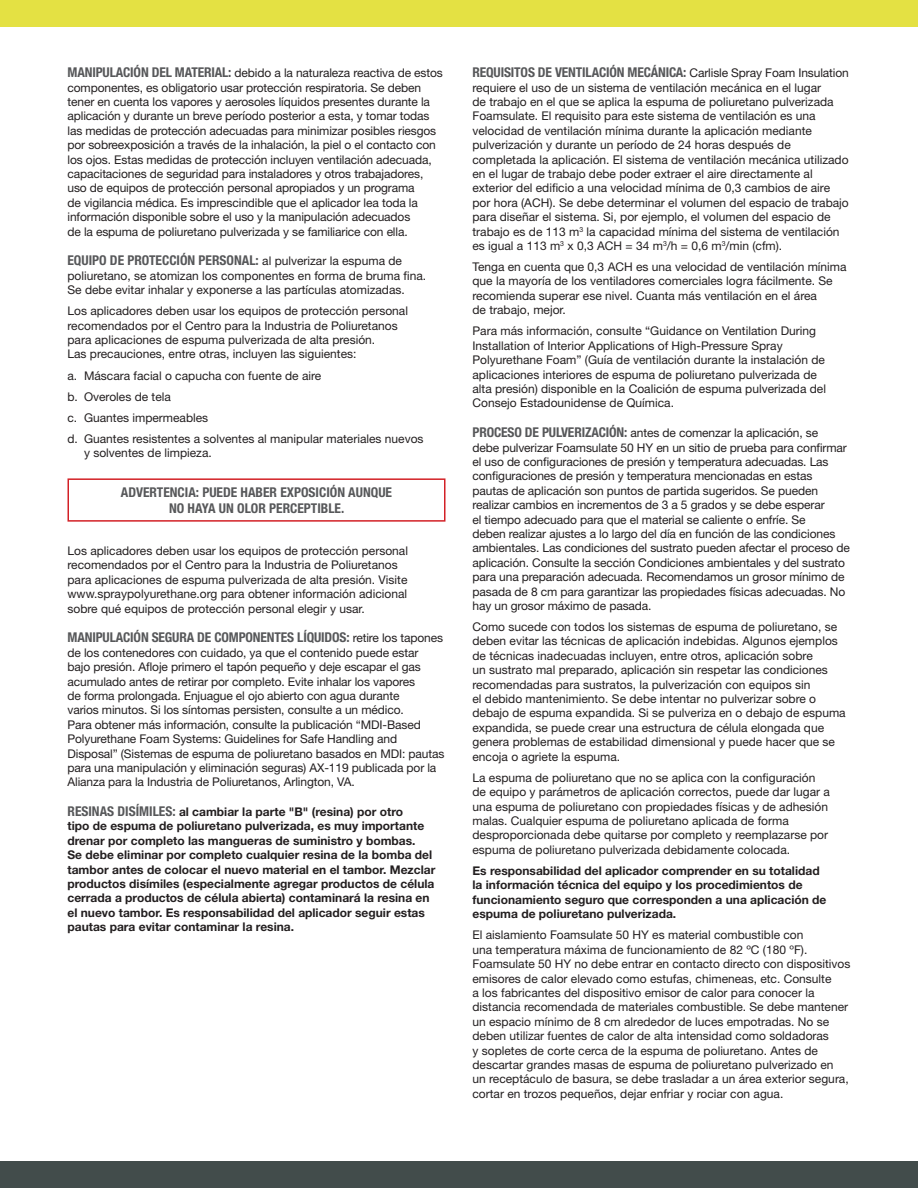
<style>
.page{position:relative;width:918px;height:1188px;background:#fff}
.page>*{position:absolute;margin:0;border:0;box-sizing:border-box;transform-origin:0 0}
.t1{font:700 condensed 13.5px/16.5px "Helvetica Neue LT Std";color:#57585a;text-align:center}
.t2{font:12px/14.4px "Helvetica Neue LT Std";color:#231f20}
.t3{font:700 12px/14.4px "Helvetica Neue LT Std";color:#231f20}
.s1{font-weight:700;font-stretch:condensed;font-size:13.5px;color:#57585a}
.s2{font-weight:400;font-stretch:normal;font-size:12px;color:#231f20}
.s3{font-stretch:condensed;font-size:13.5px;color:#57585a}
</style>
<div class="page">
<div style="left:0;top:1161px;width:918px;height:27px;background:#424c4b"></div>
<div style="left:0;top:0;width:918px;height:27px;background:#e4e143"></div>
<div style="left:68px;top:478px;width:378px;height:44px;border:2px solid #d32026"></div>
<p class="t2" style="left:68px;top:66px;width:377px"><span class="s1">MANIPULACIÓN DEL MATERIAL:</span> debido a la naturaleza reactiva de estos componentes, es obligatorio usar protección respiratoria. Se deben tener en cuenta los vapores y aerosoles líquidos presentes durante la aplicación y durante un breve período posterior a esta, y tomar todas las medidas de protección adecuadas para minimizar posibles riesgos por sobreexposición a través de la inhalación, la piel o el contacto con los ojos. Estas medidas de protección incluyen ventilación adecuada, capacitaciones de seguridad para instaladores y otros trabajadores, uso de equipos de protección personal apropiados y un programa<br>de vigilancia médica. Es imprescindible que el aplicador lea toda la información disponible sobre el uso y la manipulación adecuados<br>de la espuma de poliuretano pulverizada y se familiarice con ella.</p>
<p class="t1" style="left:68px;top:252px;width:336px">EQUIPO DE PROTECCIÓN PERSONAL: <span class="s2">al pulverizar la espuma de</span></p>
<p class="t2" style="left:68px;top:268px;width:360px">poliuretano, se atomizan los componentes en forma de bruma fina.<br>Se debe evitar inhalar y exponerse a las partículas atomizadas.</p>
<p class="t2" style="left:68px;top:304px;width:342px">Los aplicadores deben usar los equipos de protección personal recomendados por el Centro para la Industria de Poliuretanos para aplicaciones de espuma pulverizada de alta presión.<br>Las precauciones, entre otras, incluyen las siguientes:</p>
<p class="t2" style="left:68px;top:368px;width:255px">a. Máscara facial o capucha con fuente de aire</p>
<p class="t2" style="left:68px;top:389px;width:105px">b. Overoles de tela</p>
<p class="t2" style="left:68px;top:410px;width:142px">c. Guantes impermeables</p>
<p class="t2" style="left:84px;top:431px;width:341px;text-indent:-16px">d. Guantes resistentes a solventes al manipular materiales nuevos y solventes de limpieza.</p>
<p class="t1" style="left:121px;top:483px;width:273px">ADVERTENCIA: PUEDE HABER EXPOSICIÓN AUNQUE<br>NO HAYA UN OLOR PERCEPTIBLE.</p>
<p class="t2" style="left:68px;top:543px;width:342px">Los aplicadores deben usar los equipos de protección personal recomendados por el Centro para la Industria de Poliuretanos para aplicaciones de espuma pulverizada de alta presión. Visite www.spraypolyurethane.org para obtener información adicional sobre qué equipos de protección personal elegir y usar.</p>
<p class="t1" style="left:68px;top:629px;width:377px">MANIPULACIÓN SEGURA DE COMPONENTES LÍQUIDOS: <span class="s2">retire los tapones</span></p>
<p class="t2" style="left:68px;top:645px;width:378px">de los contenedores con cuidado, ya que el contenido puede estar<br>bajo presión. Afloje primero el tapón pequeño y deje escapar el gas acumulado antes de retirar por completo. Evite inhalar los vapores<br>de forma prolongada. Enjuague el ojo abierto con agua durante<br>varios minutos. Si los síntomas persisten, consulte a un médico.<br>Para obtener más información, consulte la publicación “MDI-Based Polyurethane Foam Systems: Guidelines for Safe Handling and Disposal” (Sistemas de espuma de poliuretano basados en MDI: pautas para una manipulación y eliminación seguras) AX-119 publicada por la Alianza para la Industria de Poliuretanos, Arlington, VA.</p>
<p class="t3" style="left:68px;top:804px;width:369px"><span class="s3">RESINAS DISÍMILES:</span> al cambiar la parte "B" (resina) por otro<br>tipo de espuma de poliuretano pulverizada, es muy importante drenar por completo las mangueras de suministro y bombas.<br>Se debe eliminar por completo cualquier resina de la bomba del tambor antes de colocar el nuevo material en el tambor. Mezclar productos disímiles (especialmente agregar productos de célula cerrada a productos de célula abierta) contaminará la resina en el nuevo tambor. Es responsabilidad del aplicador seguir estas pautas para evitar contaminar la resina.</p>
<p class="t1" style="left:472px;top:64px;width:378px">REQUISITOS DE VENTILACIÓN MECÁNICA: <span class="s2">Carlisle Spray Foam Insulation</span></p>
<p class="t2" style="left:472px;top:80px;width:378px">requiere el uso de un sistema de ventilación mecánica en el lugar<br>de trabajo en el que se aplica la espuma de poliuretano pulverizada Foamsulate. El requisito para este sistema de ventilación es una velocidad de ventilación mínima durante la aplicación mediante pulverización y durante un período de 24 horas después de completada la aplicación. El sistema de ventilación mecánica utilizado en el lugar de trabajo debe poder extraer el aire directamente al exterior del edificio a una velocidad mínima de 0,3 cambios de aire por hora (ACH). Se debe determinar el volumen del espacio de trabajo para diseñar el sistema. Si, por ejemplo, el volumen del espacio de trabajo es de 113 m<sup>3</sup> la capacidad mínima del sistema de ventilación es igual a 113 m<sup>3</sup> x 0,3 ACH = 34 m<sup>3</sup>/h = 0,6 m<sup>3</sup>/min (cfm).</p>
<p class="t2" style="left:472px;top:259px;width:376px">Tenga en cuenta que 0,3 ACH es una velocidad de ventilación mínima que la mayoría de los ventiladores comerciales logra fácilmente. Se recomienda superar ese nivel. Cuanta más ventilación en el área<br>de trabajo, mejor.</p>
<p class="t2" style="left:472px;top:324px;width:355px">Para más información, consulte “Guidance on Ventilation During Installation of Interior Applications of High-Pressure Spray Polyurethane Foam” (Guía de ventilación durante la instalación de aplicaciones interiores de espuma de poliuretano pulverizada de alta presión) disponible en la Coalición de espuma pulverizada del Consejo Estadounidense de Química.</p>
<p class="t2" style="left:472px;top:426px;width:379px"><span class="s1">PROCESO DE PULVERIZACIÓN:</span> antes de comenzar la aplicación, se<br>debe pulverizar Foamsulate 50 HY en un sitio de prueba para confirmar el uso de configuraciones de presión y temperatura adecuadas. Las configuraciones de presión y temperatura mencionadas en estas pautas de aplicación son puntos de partida sugeridos. Se pueden realizar cambios en incrementos de 3 a 5 grados y se debe esperar<br>el tiempo adecuado para que el material se caliente o enfríe. Se<br>deben realizar ajustes a lo largo del día en función de las condiciones ambientales. Las condiciones del sustrato pueden afectar el proceso de aplicación. Consulte la sección Condiciones ambientales y del sustrato para una preparación adecuada. Recomendamos un grosor mínimo de pasada de 8 cm para garantizar las propiedades físicas adecuadas. No hay un grosor máximo de pasada.</p>
<p class="t2" style="left:472px;top:619px;width:375px">Como sucede con todos los sistemas de espuma de poliuretano, se deben evitar las técnicas de aplicación indebidas. Algunos ejemplos de técnicas inadecuadas incluyen, entre otros, aplicación sobre<br>un sustrato mal preparado, aplicación sin respetar las condiciones recomendadas para sustratos, la pulverización con equipos sin<br>el debido mantenimiento. Se debe intentar no pulverizar sobre o debajo de espuma expandida. Si se pulveriza en o debajo de espuma expandida, se puede crear una estructura de célula elongada que genera problemas de estabilidad dimensional y puede hacer que se encoja o agriete la espuma.</p>
<p class="t2" style="left:472px;top:770px;width:359px">La espuma de poliuretano que no se aplica con la configuración de equipo y parámetros de aplicación correctos, puede dar lugar a una espuma de poliuretano con propiedades físicas y de adhesión malas. Cualquier espuma de poliuretano aplicada de forma desproporcionada debe quitarse por completo y reemplazarse por espuma de poliuretano pulverizada debidamente colocada.</p>
<p class="t3" style="left:472px;top:863px;width:355px">Es responsabilidad del aplicador comprender en su totalidad la información técnica del equipo y los procedimientos de funcionamiento seguro que corresponden a una aplicación de espuma de poliuretano pulverizada.</p>
<p class="t2" style="left:472px;top:928px;width:380px">El aislamiento Foamsulate 50 HY es material combustible con<br>una temperatura máxima de funcionamiento de 82 ºC (180 ºF).<br>Foamsulate 50 HY no debe entrar en contacto directo con dispositivos emisores de calor elevado como estufas, chimeneas, etc. Consulte<br>a los fabricantes del dispositivo emisor de calor para conocer la distancia recomendada de materiales combustible. Se debe mantener un espacio mínimo de 8 cm alrededor de luces empotradas. No se deben utilizar fuentes de calor de alta intensidad como soldadoras<br>y sopletes de corte cerca de la espuma de poliuretano. Antes de descartar grandes masas de espuma de poliuretano pulverizado en<br>un receptáculo de basura, se debe trasladar a un área exterior segura, cortar en trozos pequeños, dejar enfriar y rociar con agua.</p>
</div>
